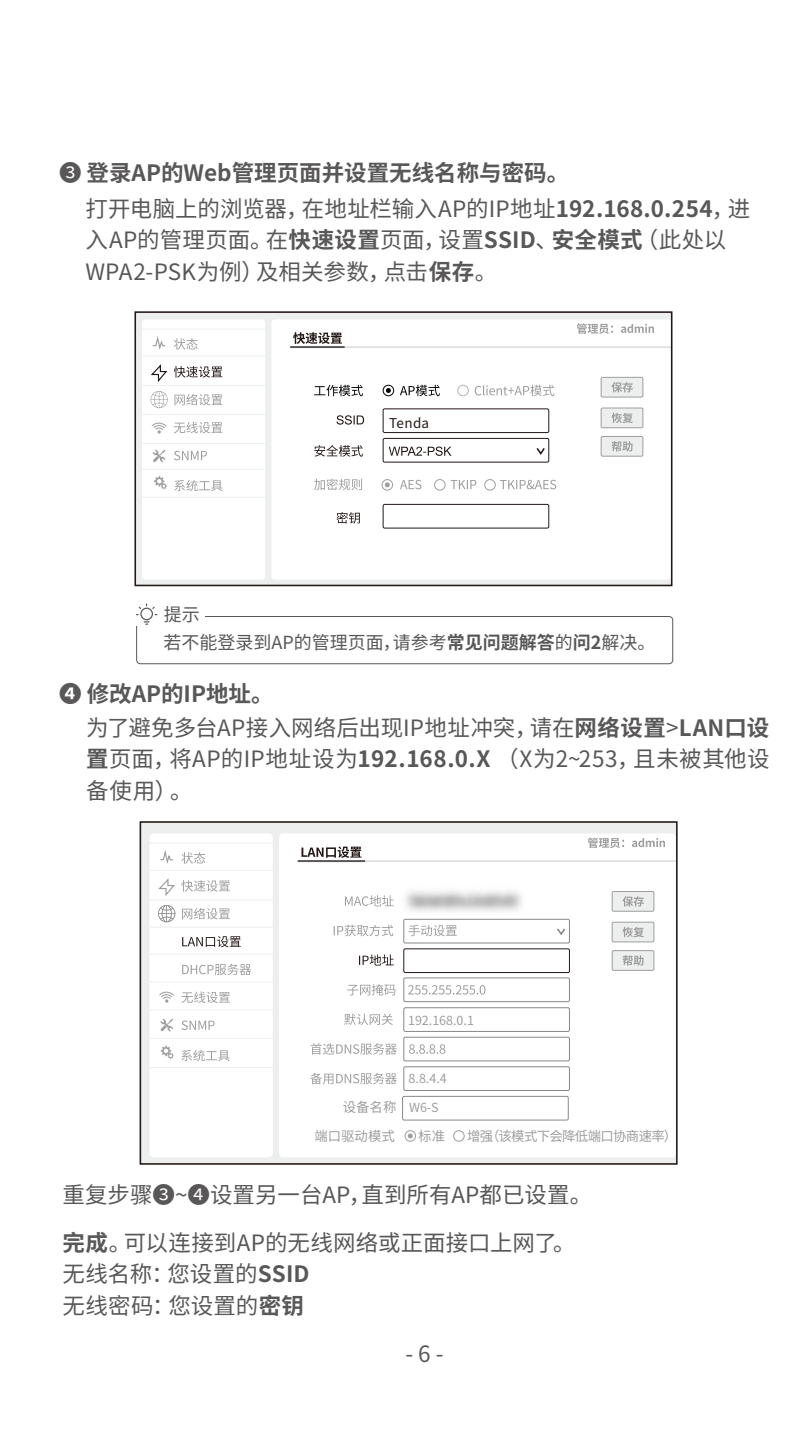
<style>
.page{position:relative;width:810px;height:1440px;background:#fff}
.page>*{position:absolute;margin:0;border:0;box-sizing:border-box;transform-origin:0 0}
.t1{font:22.5px/31.5px "Source Han Sans CN";color:#595757}
.t2{font:700 22.5px/35.6px "Source Han Sans CN";color:#595757}
.t3{font:22.5px/31.5px "Source Han Sans CN";letter-spacing:.03em;color:#595757}
.t4{font:18px "Source Han Sans CN";color:#595757}
.t5{font:13.5px "Source Han Sans CN";letter-spacing:-.05em;color:#9e9e9f}
.t6{font:13.5px/29.7px "Source Han Sans CN";color:#9e9e9f}
.t7{font:13.5px "Source Han Sans CN";letter-spacing:.02em;color:#231815}
.t8{font:12.6px "Source Han Sans CN";color:#9e9e9f}
.s1{font-weight:400}
.s2{font-weight:700}
.s3{font-size:12.6px}
</style>
<div class="page">
<div style="left:136px;top:616px;width:537px;height:48px;border:1px solid #595757;border-radius:4px"></div>
<div style="left:136px;top:609px;width:69px;height:16px;background:#fff"></div>
<div style="left:140px;top:608px;width:13px;height:12px;border:1px solid #595757;border-radius:50%"></div>
<svg style="left:144px;top:621px;width:5px;height:4px"></svg>
<svg style="left:136px;top:604px;width:21px;height:11px"></svg>
<div style="left:135px;top:312px;width:537px;height:273px;background:#edeeee"></div>
<div style="left:142px;top:319px;width:123px;height:261px;background:#fff;border-radius:4px"></div>
<div style="left:271px;top:319px;width:401px;height:261px;background:#fff;border-radius:4px"></div>
<svg style="left:577px;top:323px;width:77px;height:11px"></svg>
<svg style="left:293px;top:332px;width:49px;height:12px"></svg>
<hr style="left:291px;top:347px;width:380px;height:1px;background:#c8c8c9">
<hr style="left:142px;top:329px;width:123px;height:1px;background:#edeeee">
<hr style="left:142px;top:414px;width:123px;height:1px;background:#edeeee">
<hr style="left:142px;top:443px;width:123px;height:1px;background:#edeeee">
<hr style="left:142px;top:469px;width:123px;height:1px;background:#edeeee">
<hr style="left:142px;top:497px;width:123px;height:1px;background:#edeeee">
<hr style="left:290px;top:346px;width:55px;height:2px;background:#595757">
<div style="left:601px;top:377px;width:42px;height:20px;background:#edeeee"></div>
<div style="left:601px;top:377px;width:42px;height:20px;border:1px solid #9e9e9f"></div>
<div style="left:601px;top:436px;width:42px;height:20px;background:#edeeee"></div>
<div style="left:601px;top:436px;width:42px;height:21px;border:1px solid #9e9e9f"></div>
<svg style="left:174px;top:480px;width:49px;height:11px"></svg>
<svg style="left:154px;top:476px;width:13px;height:13px"></svg>
<svg style="left:150px;top:336px;width:72px;height:126px"></svg>
<div style="left:601px;top:408px;width:42px;height:20px;background:#edeeee"></div>
<div style="left:601px;top:408px;width:42px;height:20px;border:1px solid #9e9e9f"></div>
<svg style="left:611px;top:382px;width:22px;height:10px"></svg>
<svg style="left:611px;top:413px;width:22px;height:10px"></svg>
<svg style="left:612px;top:441px;width:21px;height:11px"></svg>
<div style="left:383px;top:504px;width:166px;height:24px;border:1px solid #231815;border-radius:2px"></div>
<div style="left:134px;top:311px;width:539px;height:275px;border:2px solid #231815"></div>
<hr style="left:142px;top:385px;width:123px;height:1px;background:#edeeee">
<hr style="left:142px;top:356px;width:123px;height:1px;background:#edeeee">
<div style="left:140px;top:822px;width:536px;height:342px;background:#edeeee"></div>
<div style="left:150px;top:833px;width:123px;height:324px;background:#fff;border-radius:4px"></div>
<div style="left:279px;top:833px;width:397px;height:324px;background:#fff;border-radius:4px"></div>
<svg style="left:181px;top:1050px;width:49px;height:11px"></svg>
<svg style="left:310px;top:1043px;width:135px;height:41px"></svg>
<svg style="left:344px;top:988px;width:141px;height:37px"></svg>
<svg style="left:598px;top:838px;width:67px;height:10px"></svg>
<svg style="left:302px;top:847px;width:26px;height:11px"></svg>
<hr style="left:299px;top:861px;width:377px;height:1px;background:#c8c8c9">
<hr style="left:150px;top:900px;width:123px;height:1px;background:#edeeee">
<hr style="left:150px;top:870px;width:123px;height:1px;background:#edeeee">
<hr style="left:150px;top:843px;width:123px;height:1px;background:#edeeee">
<hr style="left:150px;top:1038px;width:123px;height:1px;background:#edeeee">
<hr style="left:150px;top:1067px;width:123px;height:1px;background:#edeeee">
<hr style="left:150px;top:1010px;width:123px;height:1px;background:#edeeee">
<hr style="left:298px;top:860px;width:67px;height:2px;background:#595757">
<div style="left:612px;top:892px;width:42px;height:19px;background:#edeeee"></div>
<div style="left:612px;top:891px;width:42px;height:21px;border:1px solid #9e9e9f"></div>
<div style="left:612px;top:951px;width:42px;height:19px;background:#edeeee"></div>
<div style="left:612px;top:950px;width:42px;height:21px;border:1px solid #9e9e9f"></div>
<div style="left:612px;top:922px;width:42px;height:20px;background:#edeeee"></div>
<div style="left:612px;top:922px;width:42px;height:20px;border:1px solid #9e9e9f"></div>
<div style="left:403px;top:978px;width:167px;height:24px;border:1px solid #888;border-radius:2px"></div>
<div style="left:403px;top:1007px;width:167px;height:25px;border:1px solid #888;border-radius:2px"></div>
<div style="left:403px;top:1037px;width:167px;height:24px;border:1px solid #888;border-radius:2px"></div>
<div style="left:403px;top:1066px;width:167px;height:25px;border:1px solid #888;border-radius:2px"></div>
<div style="left:402px;top:1096px;width:167px;height:24px;border:1px solid #888;border-radius:2px"></div>
<svg style="left:622px;top:896px;width:22px;height:11px"></svg>
<svg style="left:623px;top:927px;width:21px;height:10px"></svg>
<svg style="left:623px;top:955px;width:21px;height:11px"></svg>
<div style="left:453px;top:1130px;width:12px;height:12px;border:1px solid #9e9e9f;border-radius:50%"></div>
<div style="left:405px;top:1130px;width:11px;height:12px;border:1px solid #9e9e9f;border-radius:50%"></div>
<svg style="left:408px;top:1133px;width:5px;height:5px"></svg>
<svg style="left:158px;top:850px;width:93px;height:181px"></svg>
<div style="left:140px;top:821px;width:538px;height:344px;border:2px solid #231815"></div>
<hr style="left:150px;top:927px;width:123px;height:1px;background:#edeeee">
<svg style="left:161px;top:1046px;width:13px;height:13px"></svg>
<hr style="left:150px;top:954px;width:123px;height:1px;background:#edeeee">
<hr style="left:150px;top:982px;width:123px;height:1px;background:#edeeee">
<img style="left:328px;top:821px;width:270px;height:167px">
<svg style="left:314px;top:385px;width:242px;height:139px"></svg>
<p class="t2" style="left:85px;top:156px;width:666px;text-indent:-26px"><span class="s1">❸</span> 登录AP的Web管理页面并设置无线名称与密码。<br><span class="s1">打开电脑上的浏览器，在地址栏输入AP的IP地址</span>192.168.0.254<span class="s1">，进</span></p>
<p class="t1" style="left:85px;top:225px;width:642px">入AP的管理页面。在<span class="s2">快速设置</span>页面，设置<span class="s2">SSID</span>、<span class="s2">安全模式</span>（此处以<br>WPA2-PSK为例）及相关参数，点击<span class="s2">保存</span>。</p>
<p class="t4" style="left:164px;top:604px;width:37px">提示</p>
<p class="t7" style="left:389px;top:415px;width:41px">Tenda</p>
<p class="t4" style="left:164px;top:633px;width:494px">若不能登录到AP的管理页面，请参考<span class="s2">常见问题解答</span>的<span class="s2">问2</span>解决。</p>
<p class="t1" style="left:86px;top:677px;width:685px;line-height:33.8px;text-indent:-27px"><span class="s2">❹ 修改AP的IP地址。<br></span>为了避免多台AP接入网络后出现IP地址冲突，请在<span class="s2">网络设置</span>&gt;<span class="s2">LAN口设</span></p>
<p class="t3" style="left:86px;top:744px;width:685px"><span class="s2">置</span>页面，将AP的IP地址设为<span class="s2">192.168.0.X</span> （X为2~253，且未被其他设备使用）。</p>
<p class="t8" style="left:408px;top:1014px;width:67px">192.168.0.1</p>
<p class="t8" style="left:409px;top:1071px;width:40px">8.8.4.4</p>
<p class="t6" style="left:314px;top:1092px;width:126px;text-indent:28px">设备名称 <span class="s3">W6-S</span>端口驱动模式</p>
<p class="t5" style="left:418px;top:1129px;width:28px">标准</p>
<p class="t5" style="left:467px;top:1129px;width:212px">增强（该模式下会降低端口协商速率）</p>
<p class="t1" style="left:63px;top:1172px;width:531px;line-height:47.5px">重复步骤❸~❹设置另一台AP，直到所有AP都已设置。<span class="s2">完成</span>。可以连接到AP的无线网络或正面接口上网了。</p>
<p class="t1" style="left:63px;top:1259px;width:249px">无线名称：您设置的<span class="s2">SSID</span>无线密码：您设置的<span class="s2">密钥</span></p>
<p class="t1" style="left:405px;top:1339px;width:40px">- 6 -</p>
</div>
